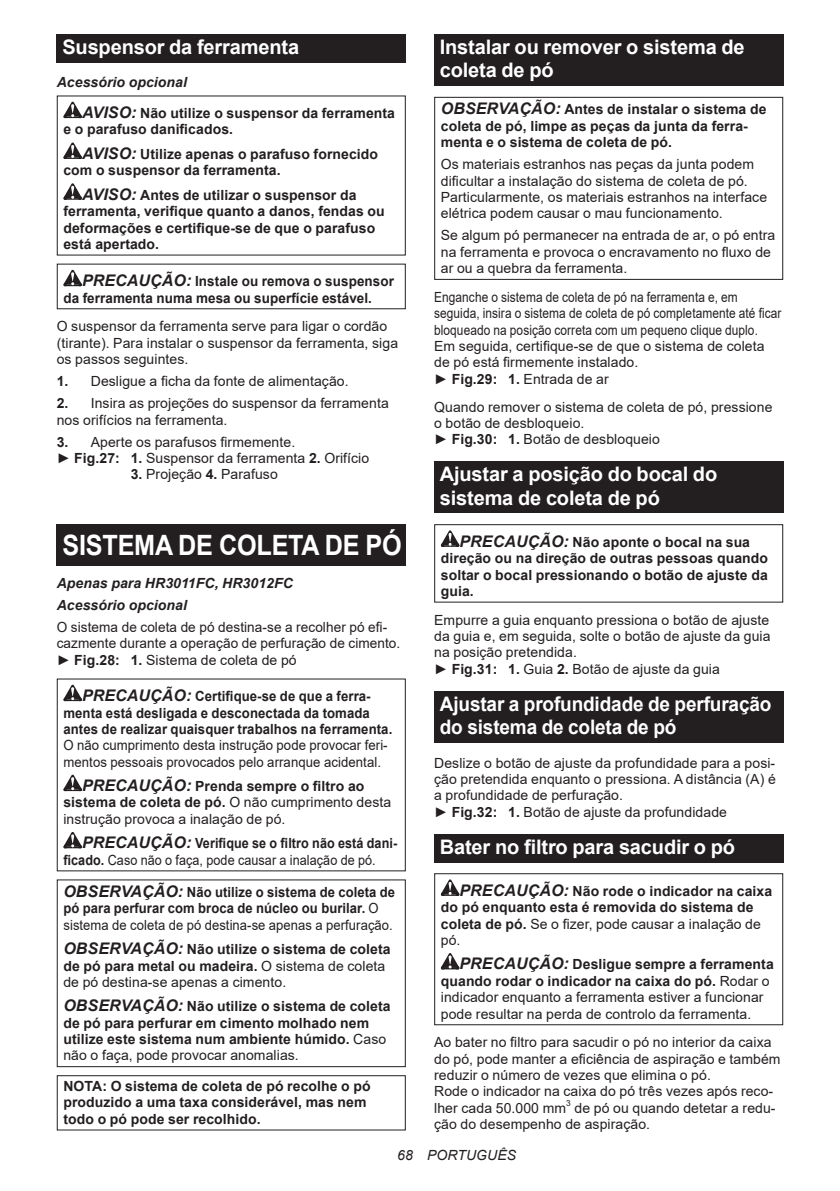
<style>
.page{position:relative;width:840px;height:1191px;background:#fff}
.page>*{position:absolute;margin:0;border:0;box-sizing:border-box;transform-origin:0 0}
.t1{font:700 28px "Arial";letter-spacing:-.01em;color:#fff;scale:.9 1}
.t2{font:700 20px/23.4px "Arial";letter-spacing:-.01em;color:#fff}
.t3{font:700 20px/23.4px "Arial";letter-spacing:-.01em;color:#fff;scale:.95 1}
.t4{font:14px/16.4px "Arial";letter-spacing:.005em;color:#231f20}
.t5{font:700 14px/16.4px "Arial";letter-spacing:.005em;color:#231f20}
.t6{font:14px/16.4px "Arial";letter-spacing:.005em;color:#231f20;scale:.85 1}
.t7{font:700 14px/16.4px "Arial";letter-spacing:.005em;color:#231f20;scale:.93 1}
.t8{font:700 14px/16.4px "Arial";letter-spacing:.005em;color:#231f20;scale:.94 1}
.t9{font:14px/16.4px "Arial";letter-spacing:.005em;color:#231f20;scale:.94 1}
.t10{font:700 14px/16.4px "Arial";letter-spacing:.005em;color:#231f20;scale:.9 1}
.t11{font:700 14px/16.4px "Arial";letter-spacing:.005em;color:#231f20;scale:.96 1}
.t12{font:italic 700 14px/22px "Arial";letter-spacing:.005em;color:#231f20}
.t13{font:italic 14px "Arial";letter-spacing:.005em;color:#231f20}
.t14{font:8.4px "Arial";color:#231f20}
.s1{font-style:italic}
.s2{font-style:italic;font-size:16px}
.s3{font-weight:700}
.s4{font-weight:700;font-style:italic;font-size:16px}
.s5{font-weight:400}
</style>
<div class="page">
<div style="left:57px;top:34px;width:348px;height:29px;background:#231f20"></div>
<svg style="left:63px;top:102px;width:19px;height:16px"></svg>
<svg style="left:63px;top:142px;width:19px;height:17px"></svg>
<svg style="left:63px;top:183px;width:19px;height:17px"></svg>
<svg style="left:63px;top:270px;width:19px;height:16px"></svg>
<div style="left:57px;top:525px;width:348px;height:41px;background:#231f20"></div>
<svg style="left:63px;top:684px;width:19px;height:17px"></svg>
<svg style="left:63px;top:774px;width:19px;height:17px"></svg>
<svg style="left:63px;top:832px;width:19px;height:16px"></svg>
<div style="left:57px;top:879px;width:348px;height:188px;border:1px solid #231f20"></div>
<div style="left:57px;top:1075px;width:348px;height:55px;border:1px solid #231f20"></div>
<div style="left:434px;top:34px;width:348px;height:52px;background:#231f20"></div>
<div style="left:434px;top:97px;width:348px;height:183px;border:1px solid #231f20"></div>
<div style="left:434px;top:461px;width:348px;height:52px;background:#231f20"></div>
<svg style="left:440px;top:530px;width:19px;height:17px"></svg>
<div style="left:434px;top:524px;width:348px;height:78px;border:1px solid #231f20"></div>
<div style="left:434px;top:691px;width:348px;height:51px;background:#231f20"></div>
<div style="left:434px;top:834px;width:348px;height:28px;background:#231f20"></div>
<svg style="left:440px;top:879px;width:19px;height:17px"></svg>
<svg style="left:440px;top:953px;width:19px;height:16px"></svg>
<div style="left:434px;top:873px;width:348px;height:152px;border:1px solid #231f20"></div>
<h2 class="t2" style="left:62px;top:36px;width:238px">Suspensor da ferramenta</h2>
<p class="t5" style="left:82px;top:67px;width:314px;line-height:30.6px;text-indent:-25px"><span class="s1">Acessório opcional<br></span><span class="s2">AVISO:</span> Não utilize o suspensor da ferramenta</p>
<p class="t5" style="left:82px;top:117px;width:297px;line-height:24.4px;text-indent:-19px">e o parafuso danificados.<br><span class="s2">AVISO:</span> Utilize apenas o parafuso fornecido</p>
<p class="t5" style="left:82px;top:158px;width:276px;line-height:24.4px;text-indent:-19px">com o suspensor da ferramenta.<br><span class="s2">AVISO:</span> Antes de utilizar o suspensor da</p>
<p class="t5" style="left:63px;top:203px;width:322px">ferramenta, verifique quanto a danos, fendas ou deformações e certifique-se de que o parafuso está apertado.</p>
<p class="t11" style="left:63px;top:273px;width:345px;text-indent:19px"><span class="s2">PRECAUÇÃO:</span> Instale ou remova o suspensor da ferramenta numa mesa ou superfície estável.</p>
<p class="t4" style="left:57px;top:318px;width:343px">O suspensor da ferramenta serve para ligar o cordão (tirante). Para instalar o suspensor da ferramenta, siga os passos seguintes.</p>
<p class="t4" style="left:57px;top:373px;width:293px"><span class="s3">1.</span> Desligue a ficha da fonte de alimentação.</p>
<p class="t4" style="left:57px;top:395px;width:333px"><span class="s3">2.</span> Insira as projeções do suspensor da ferramenta nos orifícios na ferramenta.</p>
<p class="t4" style="left:57px;top:433px;width:314px"><span class="s3">3.</span> Aperte os parafusos firmemente.<br>► <span class="s3">Fig.27: 1.</span> Suspensor da ferramenta <span class="s3">2.</span> Orifício</p>
<p class="t4" style="left:131px;top:466px;width:148px"><span class="s3">3.</span> Projeção <span class="s3">4.</span> Parafuso</p>
<h1 class="t1" style="left:62px;top:525px;width:378px">SISTEMA DE COLETA DE PÓ</h1>
<p class="t12" style="left:57px;top:572px;width:237px">Apenas para HR3011FC, HR3012FC<br>Acessório opcional</p>
<p class="t4" style="left:57px;top:619px;width:345px">O sistema de coleta de pó destina-se a recolher pó efi&shy;cazmente durante a operação de perfuração de cimento. ► <span class="s3">Fig.28: 1.</span> Sistema de coleta de pó</p>
<p class="t8" style="left:63px;top:688px;width:351px;text-indent:19px"><span class="s2">PRECAUÇÃO:</span> Certifique-se de que a ferra&shy;menta está desligada e desconectada da tomada antes de realizar quaisquer trabalhos na ferramenta.</p>
<p class="t9" style="left:63px;top:737px;width:346px">O não cumprimento desta instrução pode provocar feri&shy;mentos pessoais provocados pelo arranque acidental.</p>
<p class="t4" style="left:63px;top:778px;width:329px;text-indent:19px"><span class="s4">PRECAUÇÃO:</span> <span class="s3">Prenda sempre o filtro ao sistema de coleta de pó.</span> O não cumprimento desta instrução provoca a inalação de pó.</p>
<p class="t10" style="left:63px;top:835px;width:372px;text-indent:19px"><span class="s2">PRECAUÇÃO:</span> Verifique se o filtro não está dani&shy;ficado. <span class="s5">Caso não o faça, pode causar a inalação de pó.</span></p>
<p class="t7" style="left:63px;top:884px;width:358px"><span class="s2">OBSERVAÇÃO:</span> Não utilize o sistema de coleta de pó para perfurar com broca de núcleo ou burilar. <span class="s5">O sistema de coleta de pó destina-se apenas a perfuração.</span></p>
<p class="t5" style="left:63px;top:941px;width:328px"><span class="s2">OBSERVAÇÃO:</span> Não utilize o sistema de coleta de pó para metal ou madeira. <span class="s5">O sistema de coleta de pó destina-se apenas a cimento.</span></p>
<p class="t5" style="left:63px;top:998px;width:328px"><span class="s2">OBSERVAÇÃO:</span> Não utilize o sistema de coleta de pó para perfurar em cimento molhado nem utilize este sistema num ambiente húmido. <span class="s5">Caso não o faça, pode provocar anomalias.</span></p>
<p class="t5" style="left:63px;top:1078px;width:308px">NOTA: O sistema de coleta de pó recolhe o pó produzido a uma taxa considerável, mas nem todo o pó pode ser recolhido.</p>
<h2 class="t2" style="left:439px;top:36px;width:306px">Instalar ou remover o sistema de coleta de pó</h2>
<p class="t5" style="left:440px;top:101px;width:327px"><span class="s2">OBSERVAÇÃO:</span> Antes de instalar o sistema de coleta de pó, limpe as peças da junta da ferra&shy;menta e o sistema de coleta de pó.</p>
<p class="t4" style="left:440px;top:156px;width:327px">Os materiais estranhos nas peças da junta podem dificultar a instalação do sistema de coleta de pó.<br>Particularmente, os materiais estranhos na interface elétrica podem causar o mau funcionamento.</p>
<p class="t4" style="left:440px;top:227px;width:336px">Se algum pó permanecer na entrada de ar, o pó entra na ferramenta e provoca o encravamento no fluxo de ar ou a quebra da ferramenta.</p>
<p class="t6" style="left:434px;top:289px;width:410px">Enganche o sistema de coleta de pó na ferramenta e, em seguida, insira o sistema de coleta de pó completamente até ficar bloqueado na posição correta com um pequeno clique duplo.<br>Em seguida, certifique-se de que o sistema de coleta de pó está firmemente instalado.<br>► <span class="s3">Fig.29: 1.</span> Entrada de ar</p>
<p class="t4" style="left:434px;top:398px;width:339px">Quando remover o sistema de coleta de pó, pressione o botão de desbloqueio.<br>► <span class="s3">Fig.30: 1.</span> Botão de desbloqueio</p>
<h2 class="t2" style="left:439px;top:463px;width:279px">Ajustar a posição do bocal do sistema de coleta de pó</h2>
<p class="t5" style="left:440px;top:534px;width:328px;text-indent:19px"><span class="s2">PRECAUÇÃO:</span> Não aponte o bocal na sua direção ou na direção de outras pessoas quando soltar o bocal pressionando o botão de ajuste da guia.</p>
<p class="t4" style="left:434px;top:611px;width:338px">Empurre a guia enquanto pressiona o botão de ajuste da guia e, em seguida, solte o botão de ajuste da guia na posição pretendida.<br>► <span class="s3">Fig.31: 1.</span> Guia <span class="s3">2.</span> Botão de ajuste da guia</p>
<h2 class="t3" style="left:439px;top:692px;width:350px">Ajustar a profundidade de perfuração do sistema de coleta de pó</h2>
<p class="t4" style="left:434px;top:754px;width:343px">Deslize o botão de ajuste da profundidade para a posi&shy;ção pretendida enquanto o pressiona. A distância (A) é a profundidade de perfuração.<br>► <span class="s3">Fig.32: 1.</span> Botão de ajuste da profundidade</p>
<h2 class="t2" style="left:439px;top:835px;width:296px">Bater no filtro para sacudir o pó</h2>
<p class="t5" style="left:440px;top:883px;width:333px;text-indent:19px"><span class="s2">PRECAUÇÃO:</span> Não rode o indicador na caixa do pó enquanto esta é removida do sistema de coleta de pó. <span class="s5">Se o fizer, pode causar a inalação de pó.</span></p>
<p class="t4" style="left:440px;top:956px;width:334px;text-indent:19px"><span class="s4">PRECAUÇÃO:</span> <span class="s3">Desligue sempre a ferramenta quando rodar o indicador na caixa do pó.</span> Rodar o indicador enquanto a ferramenta estiver a funcionar pode resultar na perda de controlo da ferramenta.</p>
<p class="t4" style="left:434px;top:1034px;width:348px">Ao bater no filtro para sacudir o pó no interior da caixa do pó, pode manter a eficiência de aspiração e também reduzir o número de vezes que elimina o pó.<br>Rode o indicador na caixa do pó três vezes após reco&shy;lher cada 50.000 mm</p>
<p class="t14" style="left:566px;top:1097px;width:6px">3</p>
<p class="t4" style="left:434px;top:1099px;width:343px;text-indent:140px">de pó ou quando detetar a redu&shy;ção do desempenho de aspiração.</p>
<p class="t13" style="left:397px;top:1146px;width:120px">68 PORTUGUÊS</p>
</div>
